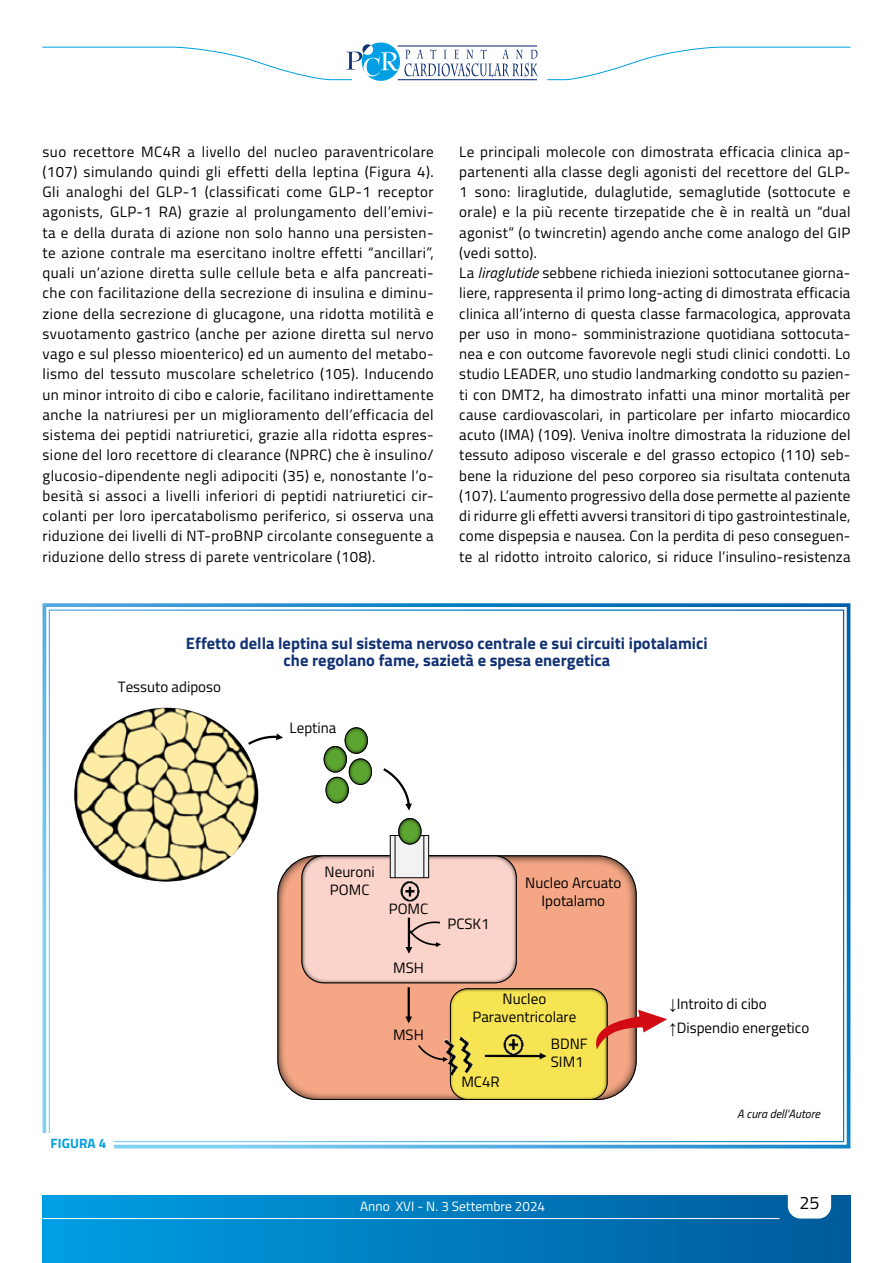
<style>
.page{position:relative;width:893px;height:1263px;background:#fff}
.page>*{position:absolute;margin:0;border:0;box-sizing:border-box;transform-origin:0 0}
.t1{font:18px "Titillium";color:#000}
.t2{font:700 16.5px/17.2px "Titillium";color:#123274;text-align:center}
.t3{font:15px/20.2px "Titillium";letter-spacing:.015em;color:#000}
.t4{font:13.5px "Titillium";color:#fff}
.t5{font:700 13.5px "Titillium";letter-spacing:.01em;color:#009fe3}
.t6{font:italic 12px "Titillium";color:#000}
.s1{font-style:italic}
.s2{font-family:"Times New Roman";font-weight:700}
</style>
<div class="page">
<div style="left:43px;top:1195px;width:807px;height:68px;background:linear-gradient(to right,#019fe3,#015a9a)"></div>
<svg style="left:788px;top:1195px;width:43px;height:23px"></svg>
<hr style="left:43px;top:1218px;width:736px;height:1px;background:#fff">
<svg style="left:547px;top:46px;width:304px;height:34px"></svg>
<svg style="left:42px;top:42px;width:496px;height:39px"></svg>
<svg style="left:42px;top:603px;width:809px;height:546px"></svg>
<div style="left:43px;top:1133px;width:71px;height:20px;background:#fff"></div>
<p class="t3" style="left:43px;top:141px;width:393px;text-align:justify">suo recettore MC4R a livello del nucleo paraventricolare (107) simulando quindi gli effetti della leptina (Figura 4).<br>Gli analoghi del GLP-1 (classificati come GLP-1 receptor agonists, GLP-1 RA) grazie al prolungamento dell’emivi&shy;ta e della durata di azione non solo hanno una persisten&shy;te azione contrale ma esercitano inoltre effetti “ancillari”, quali un’azione diretta sulle cellule beta e alfa pancreati&shy;che con facilitazione della secrezione di insulina e diminu&shy;zione della secrezione di glucagone, una ridotta motilità e svuotamento gastrico (anche per azione diretta sul nervo vago e sul plesso mioenterico) ed un aumento del metabo&shy;lismo del tessuto muscolare scheletrico (105). Inducendo un minor introito di cibo e calorie, facilitano indirettamente anche la natriuresi per un miglioramento dell’efficacia del sistema dei peptidi natriuretici, grazie alla ridotta espres&shy;sione del loro recettore di clearance (NPRC) che è insulino/ glucosio-dipendente negli adipociti (35) e, nonostante l’o&shy;besità si associ a livelli inferiori di peptidi natriuretici cir&shy;colanti per loro ipercatabolismo periferico, si osserva una riduzione dei livelli di NT-proBNP circolante conseguente a riduzione dello stress di parete ventricolare (108).</p>
<p class="t3" style="left:459px;top:141px;width:393px">Le principali molecole con dimostrata efficacia clinica ap&shy;partenenti alla classe degli agonisti del recettore del GLP-1 sono: liraglutide, dulaglutide, semaglutide (sottocute e orale) e la più recente tirzepatide che è in realtà un “dual agonist” (o twincretin) agendo anche come analogo del GIP (vedi sotto).<br>La <span class="s1">liraglutide</span> sebbene richieda iniezioni sottocutanee giorna&shy;liere, rappresenta il primo long-acting di dimostrata efficacia clinica all’interno di questa classe farmacologica, approvata per uso in mono- somministrazione quotidiana sottocuta&shy;nea e con outcome favorevole negli studi clinici condotti. Lo studio LEADER, uno studio landmarking condotto su pazien&shy;ti con DMT2, ha dimostrato infatti una minor mortalità per cause cardiovascolari, in particolare per infarto miocardico acuto (IMA) (109). Veniva inoltre dimostrata la riduzione del tessuto adiposo viscerale e del grasso ectopico (110) seb&shy;bene la riduzione del peso corporeo sia risultata contenuta (107). L’aumento progressivo della dose permette al paziente di ridurre gli effetti avversi transitori di tipo gastrointestinale, come dispepsia e nausea. Con la perdita di peso conseguen&shy;te al ridotto introito calorico, si riduce l’insulino-resistenza</p>
<p class="t2" style="left:186px;top:633px;width:523px">Effetto della leptina sul sistema nervoso centrale e sui circuiti ipotalamici che regolano fame, sazietà e spesa energetica</p>
<p class="t3" style="left:118px;top:676px;width:105px">Tessuto adiposo</p>
<p class="t5" style="left:51px;top:1133px;width:57px">FIGURA 4</p>
<p class="t3" style="left:290px;top:716px;width:48px">Leptina</p>
<p class="t3" style="left:325px;top:862px;width:52px;line-height:18px;text-align:center">Neuroni<br>POMC</p>
<p class="t3" style="left:389px;top:898px;width:41px">POMC</p>
<p class="t3" style="left:393px;top:957px;width:32px">MSH</p>
<p class="t3" style="left:393px;top:1023px;width:32px">MSH</p>
<p class="t3" style="left:447px;top:913px;width:44px">PCSK1</p>
<p class="t3" style="left:525px;top:872px;width:98px;line-height:18px;text-align:center">Nucleo Arcuato<br>Ipotalamo</p>
<p class="t3" style="left:472px;top:989px;width:105px;line-height:18px;text-align:center">Nucleo<br>Paraventricolare</p>
<p class="t3" style="left:461px;top:1071px;width:40px">MC4R</p>
<p class="t3" style="left:551px;top:1034px;width:38px;line-height:18px">BDNF<br>SIM1</p>
<p class="t3" style="left:669px;top:991px;width:142px;line-height:24px"><span class="s2">↓</span>Introito di cibo <span class="s2">↑</span>Dispendio energetico</p>
<p class="t6" style="left:737px;top:1105px;width:84px">A cura dell’Autore</p>
<p class="t4" style="left:360px;top:1196px;width:187px">Anno XVI - N. 3 Settembre 2024</p>
<p class="t1" style="left:799px;top:1189px;width:22px">25</p>
</div>
